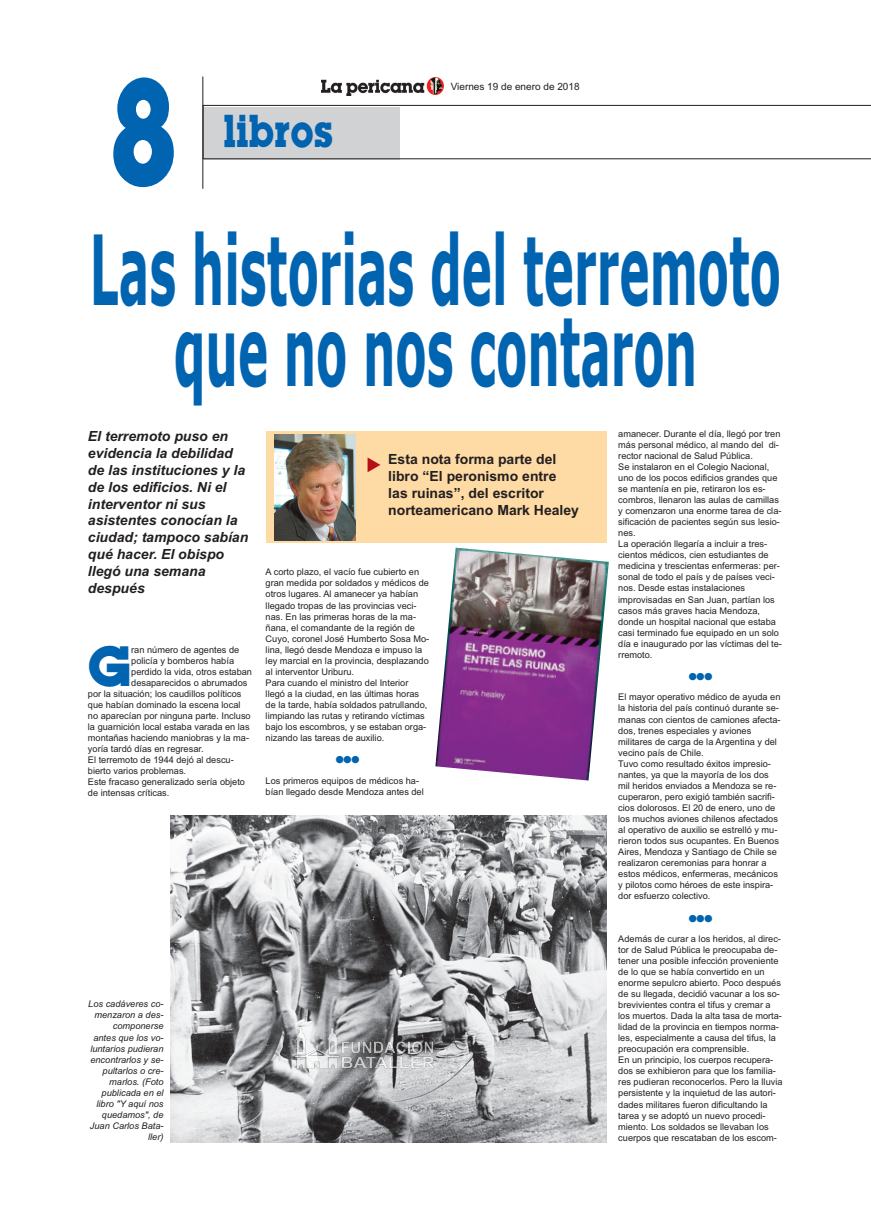
<style>
.page{position:relative;width:871px;height:1219px;background:#fff}
.page>*{position:absolute;margin:0;border:0;box-sizing:border-box;transform-origin:0 0}
.t1{font:700 131.1px "Lubalin";color:#0164b1;scale:.78 1}
.t2{font:700 96.1px/81.2px "Verdana";color:#0164b1;text-align:center;scale:.47 1}
.t3{font:700 49.8px "Lubalin";color:#0164b1}
.t4{font:700 40.4px "Lubalin";color:#0164b1;scale:.83 1}
.t5{font:italic 700 14px/16.8px "Arial";color:#231f20}
.t6{font:700 14px/16.8px "Arial";color:#231f20}
.t7{font:10px "Arial";color:#231f20}
.t8{font:9.2px/11px "Arial";color:#231f20}
.t9{font:italic 9.2px/11px "Arial";color:#231f20;text-align:right}
.t10{font:8px "Zapf Dingbats IT Cby BT";color:#0164b1}
</style>
<div class="page">
<div style="left:265px;top:431px;width:341px;height:111px;background:#fedaa4"></div>
<svg style="left:203px;top:105px;width:667px;height:54px"></svg>
<img style="left:321px;top:77px;width:122px;height:18px">
<hr style="left:202px;top:77px;width:1px;height:112px;background:#231f20">
<img style="left:170px;top:815px;width:436px;height:327px">
<img style="left:274px;top:434px;width:81px;height:106px">
<img style="left:435px;top:548px;width:173px;height:232px">
<img style="left:292px;top:1026px;width:147px;height:45px">
<h1 class="t1" style="left:110px;top:62px;width:87px">8</h1>
<h3 class="t4" style="left:223px;top:110px;width:134px">libros</h3>
<p class="t7" style="left:450px;top:81px;width:130px">Viernes 19 de enero de 2018</p>
<h2 class="t2" style="left:90px;top:226px;width:1471px">Las historias del terremoto que no nos contaron</h2>
<h3 class="t5" style="left:88px;top:428px;width:162px">El terremoto puso en evidencia la debilidad de las instituciones y la de los edificios. Ni el interventor ni sus asistentes conocían la ciudad; tampoco sabían qué hacer. El obispo llegó una semana después</h3>
<h3 class="t3" style="left:88px;top:639px;width:45px">G</h3>
<p class="t8" style="left:131px;top:644px;width:109px">ran número de agentes de</p>
<p class="t8" style="left:131px;top:655px;width:104px">policía y bomberos había</p>
<p class="t8" style="left:131px;top:666px;width:122px">perdido la vida, otros estaban</p>
<p class="t8" style="left:131px;top:677px;width:118px">desaparecidos o abrumados</p>
<p class="t8" style="left:88px;top:688px;width:155px">por la situación; los caudillos políticos</p>
<p class="t8" style="left:88px;top:699px;width:154px">que habían dominado la escena local</p>
<p class="t8" style="left:88px;top:710px;width:164px">no aparecían por ninguna parte. Incluso</p>
<p class="t8" style="left:88px;top:721px;width:163px">la guarnición local estaba varada en las</p>
<p class="t8" style="left:88px;top:732px;width:163px">montañas haciendo maniobras y la ma-</p>
<p class="t8" style="left:88px;top:743px;width:117px">yoría tardó días en regresar.</p>
<p class="t8" style="left:88px;top:754px;width:147px">El terremoto de 1944 dejó al descu-</p>
<p class="t8" style="left:88px;top:765px;width:100px">bierto varios problemas.</p>
<p class="t8" style="left:88px;top:776px;width:159px">Este fracaso generalizado sería objeto</p>
<p class="t8" style="left:88px;top:787px;width:83px">de intensas críticas.</p>
<h3 class="t6" style="left:388px;top:451px;width:192px">Esta nota forma parte del libro “El peronismo entre las ruinas”, del escritor norteamericano Mark Healey</h3>
<p class="t8" style="left:265px;top:567px;width:165px">A corto plazo, el vacío fue cubierto en gran medida por soldados y médicos de otros lugares. Al amanecer ya habían llegado tropas de las provincias veci&shy;nas. En las primeras horas de la ma&shy;ñana, el comandante de la región de Cuyo, coronel José Humberto Sosa Mo&shy;lina, llegó desde Mendoza e impuso la ley marcial en la provincia, desplazando al interventor Uriburu.<br>Para cuando el ministro del Interior llegó a la ciudad, en las últimas horas de la tarde, había soldados patrullando, limpiando las rutas y retirando víctimas bajo los escombros, y se estaban orga&shy;nizando las tareas de auxilio.</p>
<p class="t10" style="left:335px;top:755px;width:25px">●●●</p>
<p class="t8" style="left:265px;top:775px;width:160px">Los primeros equipos de médicos ha&shy;bían llegado desde Mendoza antes del</p>
<p class="t9" style="left:88px;top:999px;width:77px">Los cadáveres co&shy;menzaron a des&shy;componerse antes que los vo&shy;luntarios pudieran encontrarlos y se&shy;pultarlos o cre&shy;marlos. (Foto publicada en el libro "Y aquí nos quedamos", de<br>Juan Carlos Bata&shy;ller)</p>
<p class="t8" style="left:618px;top:428px;width:165px">amanecer. Durante el día, llegó por tren más personal médico, al mando del di&shy;rector nacional de Salud Pública.<br>Se instalaron en el Colegio Nacional, uno de los pocos edificios grandes que se mantenía en pie, retiraron los es&shy;combros, llenaron las aulas de camillas y comenzaron una enorme tarea de cla&shy;sificación de pacientes según sus lesio&shy;nes.<br>La operación llegaría a incluir a tres&shy;cientos médicos, cien estudiantes de medicina y trescientas enfermeras: per&shy;sonal de todo el país y de países veci&shy;nos. Desde estas instalaciones improvisadas en San Juan, partían los casos más graves hacia Mendoza, donde un hospital nacional que estaba casi terminado fue equipado en un solo día e inaugurado por las víctimas del te&shy;rremoto.</p>
<p class="t10" style="left:688px;top:672px;width:25px">●●●</p>
<p class="t8" style="left:618px;top:692px;width:164px">El mayor operativo médico de ayuda en la historia del país continuó durante se&shy;manas con cientos de camiones afecta&shy;dos, trenes especiales y aviones militares de carga de la Argentina y del vecino país de Chile.<br>Tuvo como resultado éxitos impresio&shy;nantes, ya que la mayoría de los dos mil heridos enviados a Mendoza se re&shy;cuperaron, pero exigió también sacrifi&shy;cios dolorosos. El 20 de enero, uno de los muchos aviones chilenos afectados al operativo de auxilio se estrelló y mu&shy;rieron todos sus ocupantes. En Buenos Aires, Mendoza y Santiago de Chile se realizaron ceremonias para honrar a estos médicos, enfermeras, mecánicos y pilotos como héroes de este inspira&shy;dor esfuerzo colectivo.</p>
<p class="t10" style="left:688px;top:913px;width:25px">●●●</p>
<p class="t8" style="left:618px;top:933px;width:166px">Además de curar a los heridos, al direc&shy;tor de Salud Pública le preocupaba de&shy;tener una posible infección proveniente de lo que se había convertido en un enorme sepulcro abierto. Poco después de su llegada, decidió vacunar a los so&shy;brevivientes contra el tifus y cremar a los muertos. Dada la alta tasa de morta&shy;lidad de la provincia en tiempos norma&shy;les, especialmente a causa del tifus, la preocupación era comprensible.<br>En un principio, los cuerpos recupera&shy;dos se exhibieron para que los familia&shy;res pudieran reconocerlos. Pero la lluvia persistente y la inquietud de las autori&shy;dades militares fueron dificultando la tarea y se adoptó un nuevo procedi&shy;miento. Los soldados se llevaban los cuerpos que rescataban de los escom-</p>
</div>
